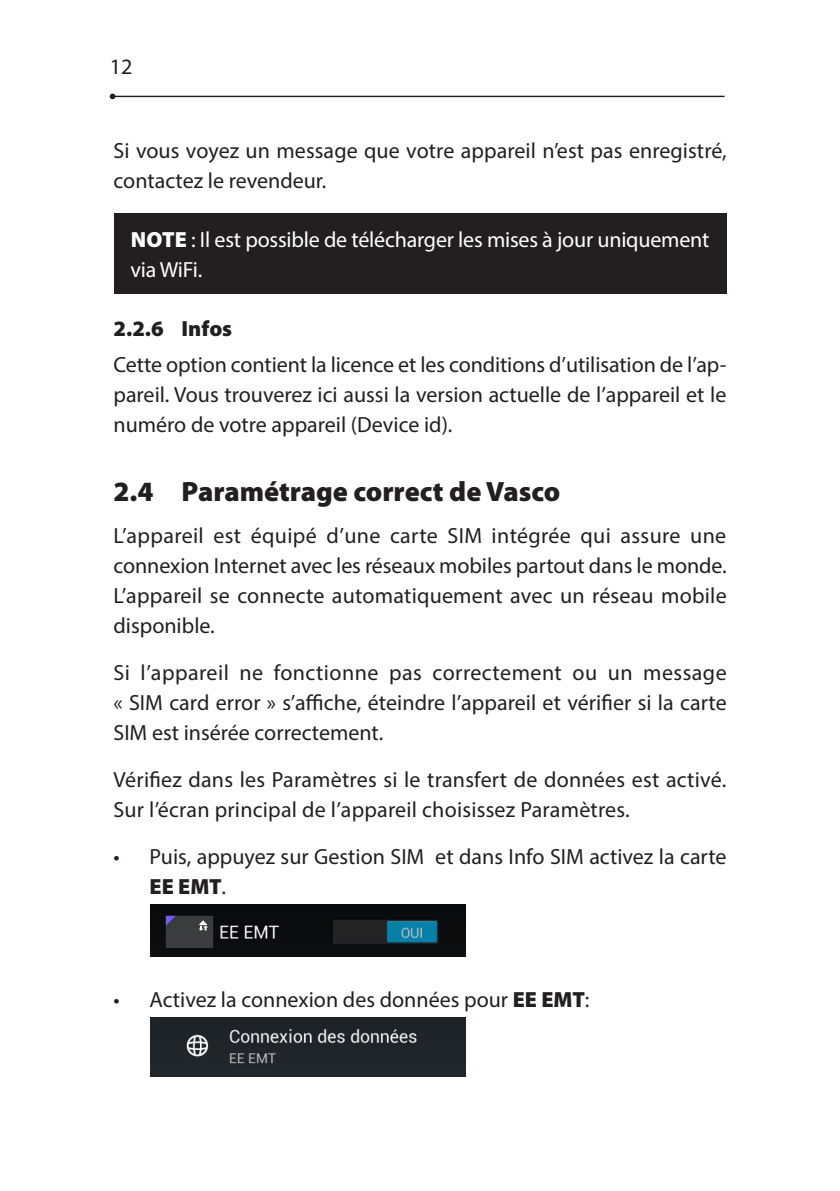
<style>
.page{position:relative;width:840px;height:1191px;background:#fff}
.page>*{position:absolute;margin:0;border:0;box-sizing:border-box;transform-origin:0 0}
.t1{font:900 28px "Myriad Pro";color:#231f20}
.body{font:22px/30px "Myriad Pro";color:#231f20}
.Normalny{font:22px/30px "Myriad Pro";letter-spacing:-.01em;color:#fff}
.t2{font:900 22px "Myriad Pro";color:#231f20}
.s1{font-weight:900}
</style>
<div class="page">
<hr style="left:112px;top:96px;width:612px;height:1px;background:#231f20">
<svg style="left:110px;top:94px;width:5px;height:5px"></svg>
<div style="left:113px;top:213px;width:613px;height:81px;background:#231f20"></div>
<img style="left:151px;top:904px;width:314px;height:52px">
<img style="left:151px;top:1017px;width:314px;height:59px">
<p class="body" style="left:110px;top:51px;width:24px">12</p>
<p class="body" style="left:113px;top:136px;width:614px">Si vous voyez un message que votre appareil n’est pas enregistré, contactez le revendeur.</p>
<p class="Normalny" style="left:130px;top:224px;width:580px"><span class="s1">NOTE</span> : Il est possible de télécharger les mises à jour uniquement via WiFi.</p>
<p class="t2" style="left:113px;top:314px;width:120px">2.2.6 Infos</p>
<p class="body" style="left:113px;top:349px;width:614px;text-align:justify">Cette option contient la licence et les conditions d’utilisation de l’ap&shy;pareil. Vous trouverez ici aussi la version actuelle de l’appareil et le numéro de votre appareil (Device id).</p>
<p class="t1" style="left:113px;top:473px;width:448px">2.4 Paramétrage correct de Vasco</p>
<p class="body" style="left:113px;top:520px;width:614px;text-align:justify">L’appareil est équipé d’une carte SIM intégrée qui assure une connexion Internet avec les réseaux mobiles partout dans le monde.<br>L’appareil se connecte automatiquement avec un réseau mobile disponible.</p>
<p class="body" style="left:113px;top:657px;width:614px;text-align:justify">Si l’appareil ne fonctionne pas correctement ou un message « SIM card error » s’affiche, éteindre l’appareil et vérifier si la carte SIM est insérée correctement.</p>
<p class="body" style="left:113px;top:764px;width:614px">Vérifiez dans les Paramètres si le transfert de données est activé.<br>Sur l’écran principal de l’appareil choisissez Paramètres.</p>
<p class="body" style="left:149px;top:841px;width:578px;text-indent:-36px">• Puis, appuyez sur Gestion SIM et dans Info SIM activez la carte<br><span class="s1">EE EMT</span>.</p>
<p class="body" style="left:113px;top:983px;width:477px">• Activez la connexion des données pour <span class="s1">EE EMT</span>:</p>
</div>
